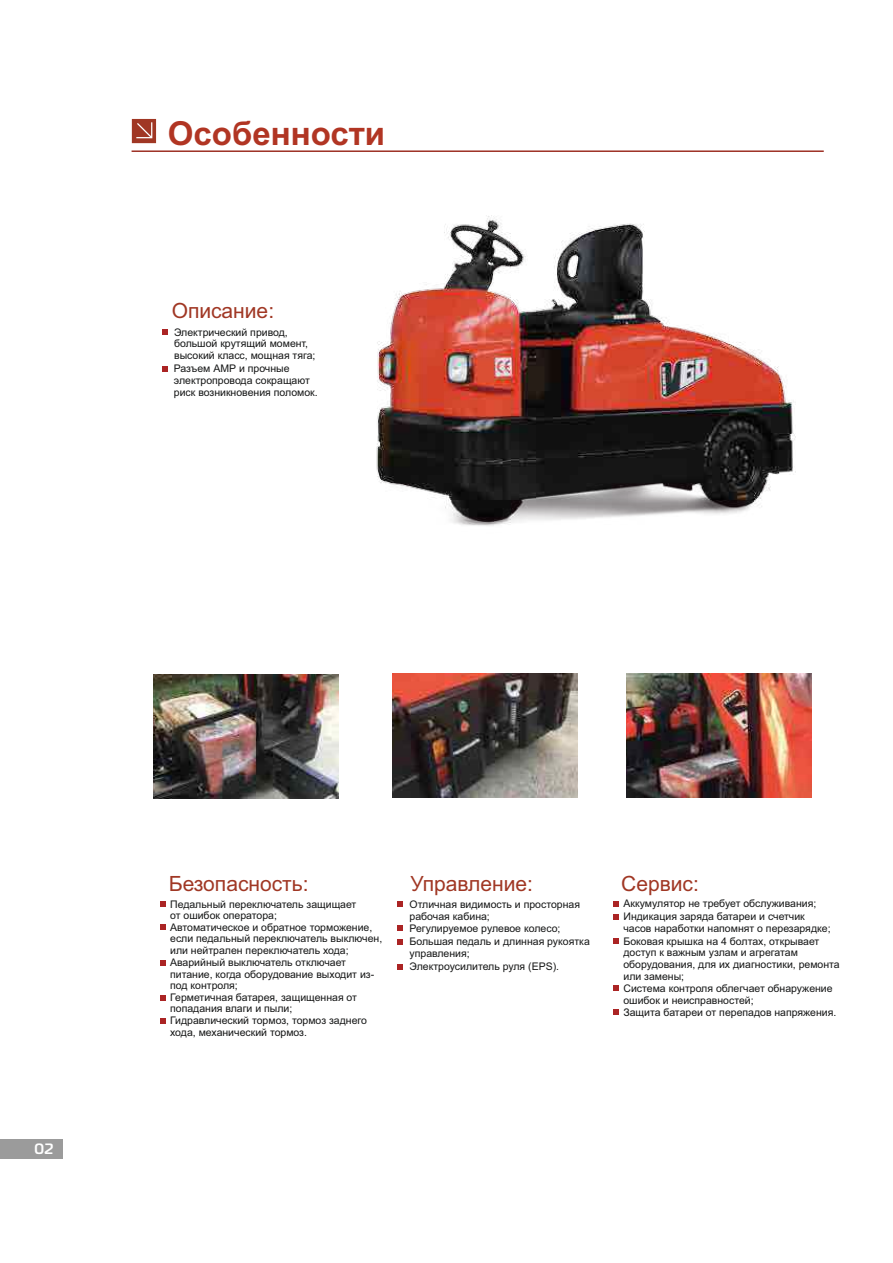
<style>
.page{position:relative;width:893px;height:1263px;background:#fff}
.page>*{position:absolute;margin:0;border:0;box-sizing:border-box;transform-origin:0 0}
.t1{font:700 33px "Arial";color:#b13523}
.t2{font:21px "Arial";color:#a03724}
.t3{font:700 15px "Magistral C";color:#fff}
.t4{font:10.5px/11.7px "Arial";color:#151616}
</style>
<div class="page">
<div style="left:0;top:1139px;width:62px;height:19px;background:#9b9b9b"></div>
<hr style="left:132px;top:150px;width:692px;height:2px;background:#9d3024">
<svg style="left:132px;top:119px;width:24px;height:24px"></svg>
<svg style="left:163px;top:329px;width:5px;height:5px"></svg>
<svg style="left:163px;top:367px;width:5px;height:5px"></svg>
<img style="left:153px;top:675px;width:185px;height:123px">
<img style="left:393px;top:674px;width:185px;height:123px">
<img style="left:626px;top:674px;width:185px;height:123px">
<img style="left:376px;top:215px;width:420px;height:311px">
<svg style="left:160px;top:902px;width:5px;height:5px"></svg>
<svg style="left:613px;top:902px;width:5px;height:5px"></svg>
<svg style="left:613px;top:914px;width:5px;height:6px"></svg>
<svg style="left:613px;top:938px;width:5px;height:5px"></svg>
<svg style="left:613px;top:985px;width:5px;height:6px"></svg>
<svg style="left:613px;top:1010px;width:5px;height:5px"></svg>
<svg style="left:160px;top:925px;width:5px;height:5px"></svg>
<svg style="left:160px;top:961px;width:5px;height:5px"></svg>
<svg style="left:160px;top:995px;width:5px;height:5px"></svg>
<svg style="left:160px;top:1019px;width:5px;height:5px"></svg>
<svg style="left:398px;top:901px;width:5px;height:6px"></svg>
<svg style="left:398px;top:926px;width:5px;height:5px"></svg>
<svg style="left:398px;top:964px;width:5px;height:5px"></svg>
<svg style="left:398px;top:939px;width:5px;height:5px"></svg>
<h1 class="t1" style="left:168px;top:121px;width:219px">Особенности</h1>
<h2 class="t2" style="left:172px;top:302px;width:104px">Описание:</h2>
<p class="t4" style="left:174px;top:327px;width:143px">Электрический привод, большой крутящий момент, высокий класс, мощная тяга;</p>
<p class="t4" style="left:174px;top:364px;width:145px">Разъем АМР и прочные электропровода сокращают риск возникновения поломок.</p>
<h3 class="t3" style="left:35px;top:1142px;width:21px">02</h3>
<h2 class="t2" style="left:169px;top:876px;width:141px">Безопасность:</h2>
<h2 class="t2" style="left:621px;top:876px;width:79px">Сервис:</h2>
<p class="t4" style="left:170px;top:899px;width:214px">Педальный переключатель защищает<br>от ошибок оператора;<br>Автоматическое и обратное торможение, если педальный переключатель выключен, или нейтрален переключатель хода;<br>Аварийный выключатель отключает питание, когда оборудование выходит из&shy;под контроля;<br>Герметичная батарея, защищенная от попадания влаги и пыли;<br>Гидравлический тормоз, тормоз заднего хода, механический тормоз.</p>
<p class="t4" style="left:623px;top:898px;width:194px;line-height:13.2px">Аккумулятор не требует обслуживания;<br>Индикация заряда батареи и счетчик</p>
<h2 class="t2" style="left:410px;top:875px;width:124px">Управление:</h2>
<p class="t4" style="left:410px;top:899px;width:172px">Отличная видимость и просторная рабочая кабина;</p>
<p class="t4" style="left:410px;top:922px;width:182px;line-height:13.2px">Регулируемое рулевое колесо;<br>Большая педаль и длинная рукоятка</p>
<p class="t4" style="left:410px;top:948px;width:62px">управления;</p>
<p class="t4" style="left:623px;top:923px;width:218px">часов наработки напомнят о перезарядке; Боковая крышка на 4 болтах, открывает доступ к важным узлам и агрегатам оборудования, для их диагностики, ремонта или замены;<br>Система контроля облегчает обнаружение ошибок и неисправностей;<br>Защита батареи от перепадов напряжения.</p>
<p class="t4" style="left:410px;top:962px;width:151px">Электроусилитель руля (EPS).</p>
</div>
